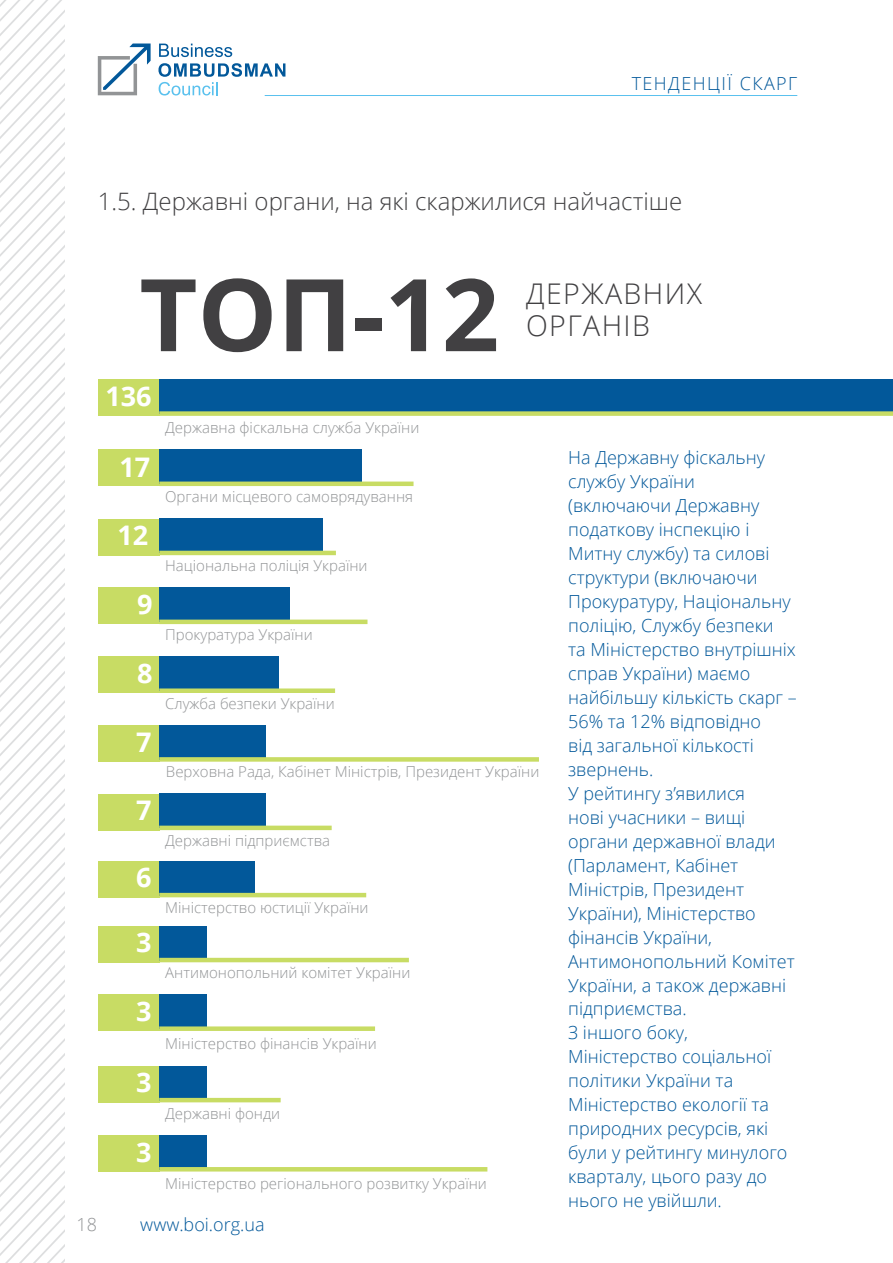
<style>
.page{position:relative;width:893px;height:1263px;background:#fff}
.page>*{position:absolute;margin:0;border:0;box-sizing:border-box;transform-origin:0 0}
.t1{font:700 100.35px "Open Sans";color:#414042}
.t2{font:300 28.5px/31.5px "Open Sans";letter-spacing:.05em;color:#414042}
.t3{font:700 27px "Open Sans";color:#fff}
.t4{font:300 24px "Open Sans";color:#414042}
.t5{font:300 18px/24px "Open Sans";color:#02589a}
.t6{font:300 18px "Open Sans";letter-spacing:.08em;color:#02589a}
.t7{font:300 18px "Open Sans";color:#929496}
.t8{font:300 15px "Open Sans";color:#929496}
</style>
<div class="page">
<svg style="left:0;top:274px;width:65px;height:982px"></svg>
<svg style="left:2px;top:281px;width:63px;height:982px"></svg>
<svg style="left:9px;top:288px;width:56px;height:975px"></svg>
<svg style="left:16px;top:295px;width:49px;height:968px"></svg>
<svg style="left:24px;top:302px;width:41px;height:961px"></svg>
<hr style="left:265px;top:95px;width:532px;height:1px;background:#5ac1ee">
<svg style="left:159px;top:44px;width:73px;height:13px"></svg>
<svg style="left:158px;top:63px;width:127px;height:33px"></svg>
<svg style="left:98px;top:44px;width:53px;height:51px"></svg>
<div style="left:98px;top:380px;width:61px;height:36px;background:#c8dc64"></div>
<div style="left:98px;top:450px;width:61px;height:36px;background:#c8dc64"></div>
<div style="left:98px;top:519px;width:61px;height:36px;background:#c8dc64"></div>
<div style="left:98px;top:588px;width:61px;height:36px;background:#c8dc64"></div>
<div style="left:98px;top:657px;width:61px;height:36px;background:#c8dc64"></div>
<div style="left:98px;top:725px;width:61px;height:37px;background:#c8dc64"></div>
<div style="left:98px;top:794px;width:61px;height:36px;background:#c8dc64"></div>
<div style="left:98px;top:861px;width:61px;height:36px;background:#c8dc64"></div>
<div style="left:98px;top:926px;width:61px;height:36px;background:#c8dc64"></div>
<div style="left:98px;top:995px;width:61px;height:36px;background:#c8dc64"></div>
<div style="left:98px;top:1066px;width:61px;height:36px;background:#c8dc64"></div>
<div style="left:98px;top:1135px;width:61px;height:36px;background:#c8dc64"></div>
<div style="left:159px;top:725px;width:107px;height:34px;background:#02589a"></div>
<div style="left:159px;top:380px;width:734px;height:34px;background:#02589a"></div>
<div style="left:159px;top:861px;width:96px;height:34px;background:#02589a"></div>
<div style="left:159px;top:588px;width:131px;height:34px;background:#02589a"></div>
<div style="left:159px;top:926px;width:48px;height:34px;background:#02589a"></div>
<div style="left:159px;top:995px;width:48px;height:34px;background:#02589a"></div>
<div style="left:159px;top:1066px;width:48px;height:34px;background:#02589a"></div>
<div style="left:159px;top:1135px;width:48px;height:34px;background:#02589a"></div>
<div style="left:159px;top:657px;width:120px;height:34px;background:#02589a"></div>
<div style="left:159px;top:794px;width:107px;height:34px;background:#02589a"></div>
<div style="left:159px;top:450px;width:202px;height:34px;background:#02589a"></div>
<div style="left:159px;top:519px;width:164px;height:34px;background:#02589a"></div>
<div style="left:159px;top:411px;width:734px;height:5px;background:#c8dc64"></div>
<div style="left:159px;top:481px;width:255px;height:5px;background:#c8dc64"></div>
<hr style="left:159px;top:551px;width:177px;height:4px;background:#c8dc64">
<hr style="left:159px;top:620px;width:208px;height:4px;background:#c8dc64">
<div style="left:159px;top:688px;width:176px;height:5px;background:#c8dc64"></div>
<div style="left:159px;top:757px;width:380px;height:5px;background:#c8dc64"></div>
<hr style="left:159px;top:826px;width:173px;height:4px;background:#c8dc64">
<hr style="left:159px;top:893px;width:207px;height:4px;background:#c8dc64">
<hr style="left:159px;top:958px;width:250px;height:4px;background:#c8dc64">
<div style="left:159px;top:1026px;width:216px;height:5px;background:#c8dc64"></div>
<hr style="left:159px;top:1098px;width:122px;height:4px;background:#c8dc64">
<hr style="left:159px;top:1167px;width:328px;height:4px;background:#c8dc64">
<p class="t6" style="left:632px;top:71px;width:167px">ТЕНДЕНЦІЇ СКАРГ</p>
<h3 class="t4" style="left:98px;top:185px;width:586px">1.5. Державні органи, на які скаржилися найчастіше</h3>
<h1 class="t1" style="left:139px;top:244px;width:361px">ТОП-12</h1>
<h3 class="t3" style="left:105px;top:377px;width:48px">136</h3>
<p class="t8" style="left:165px;top:417px;width:256px">Державна фіскальна служба України</p>
<h2 class="t2" style="left:526px;top:277px;width:177px">ДЕРЖАВНИХ<br>ОРГАНІВ</h2>
<h3 class="t3" style="left:119px;top:448px;width:32px">17</h3>
<h3 class="t3" style="left:117px;top:516px;width:32px">12</h3>
<h3 class="t3" style="left:137px;top:585px;width:17px">9</h3>
<h3 class="t3" style="left:137px;top:654px;width:17px">8</h3>
<h3 class="t3" style="left:136px;top:723px;width:17px">7</h3>
<h3 class="t3" style="left:136px;top:791px;width:17px">7</h3>
<h3 class="t3" style="left:136px;top:858px;width:17px">6</h3>
<h3 class="t3" style="left:136px;top:923px;width:17px">3</h3>
<h3 class="t3" style="left:136px;top:992px;width:17px">3</h3>
<h3 class="t3" style="left:136px;top:1063px;width:17px">3</h3>
<h3 class="t3" style="left:136px;top:1132px;width:17px">3</h3>
<p class="t8" style="left:165px;top:486px;width:249px">Органи місцевого самоврядування</p>
<p class="t8" style="left:165px;top:555px;width:204px">Національна поліція України</p>
<p class="t8" style="left:165px;top:625px;width:149px">Прокуратура України</p>
<p class="t8" style="left:165px;top:693px;width:171px">Служба безпеки України</p>
<p class="t8" style="left:166px;top:761px;width:375px">Верховна Рада, Кабінет Міністрів, Президент України</p>
<p class="t8" style="left:165px;top:830px;width:167px">Державні підприємства</p>
<p class="t8" style="left:165px;top:897px;width:205px">Міністерство юстиції України</p>
<p class="t8" style="left:165px;top:962px;width:247px">Антимонопольний комітет України</p>
<p class="t8" style="left:165px;top:1033px;width:213px">Міністерство фінансів України</p>
<p class="t8" style="left:165px;top:1103px;width:117px">Державні фонди</p>
<p class="t8" style="left:165px;top:1173px;width:323px">Міністерство регіонального розвитку України</p>
<p class="t7" style="left:77px;top:1212px;width:22px">18</p>
<p class="t5" style="left:140px;top:1212px;width:126px">www.boi.org.ua</p>
<p class="t5" style="left:568px;top:444px;width:230px">На Державну фіскальну службу України (включаючи Державну податкову інспекцію і<br>Митну службу) та силові структури (включаючи<br>Прокуратуру, Національну поліцію, Службу безпеки<br>та Міністерство внутрішніх справ України) маємо найбільшу кількість скарг –<br>56% та 12% відповідно<br>від загальної кількості звернень.<br>У рейтингу з’явилися<br>нові учасники – вищі органи державної влади (Парламент, Кабінет<br>Міністрів, Президент<br>України), Міністерство фінансів України,<br>Антимонопольний Комітет<br>України, а також державні підприємства.<br>З іншого боку,<br>Міністерство соціальної політики України та<br>Міністерство екології та природних ресурсів, які були у рейтингу минулого кварталу, цього разу до нього не увійшли.</p>
</div>
